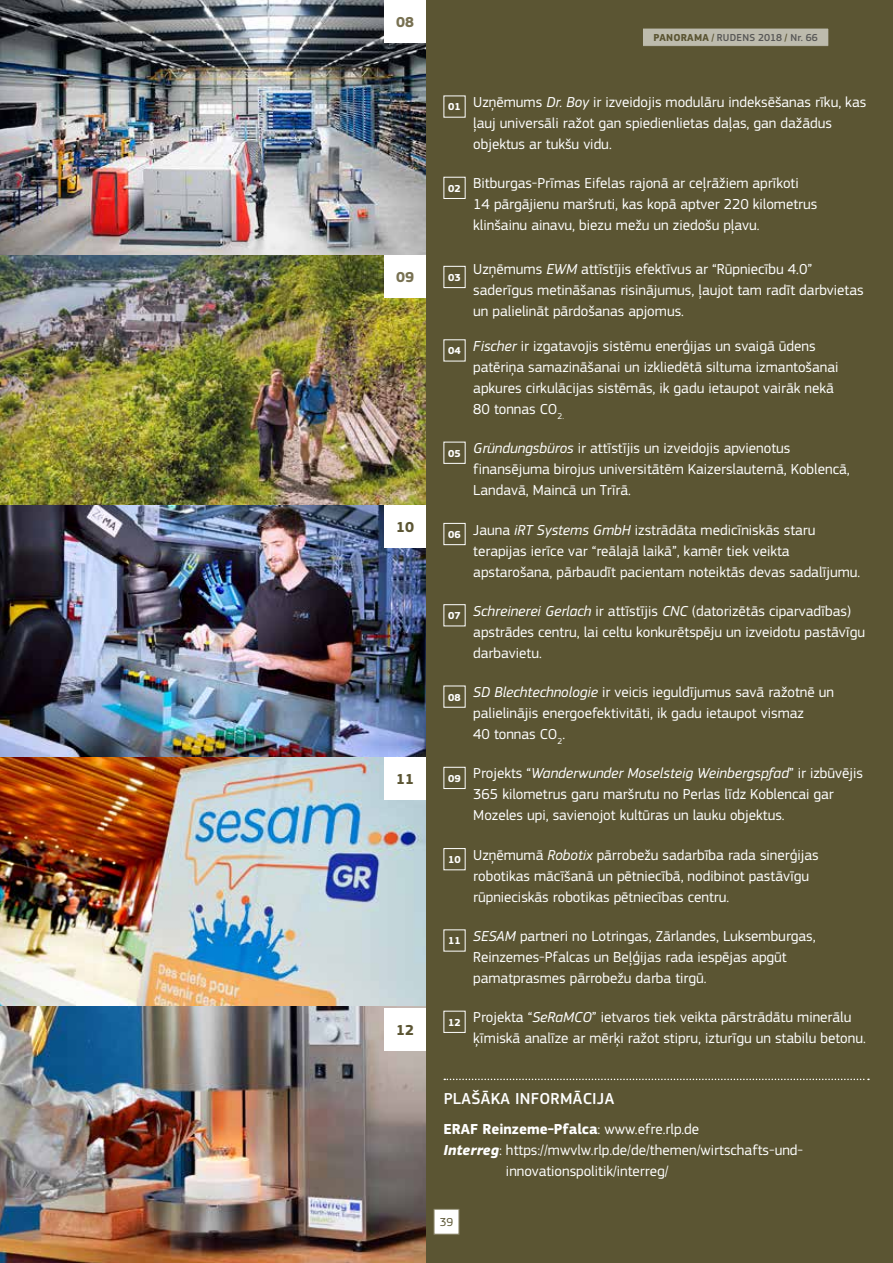
<style>
.page{position:relative;width:893px;height:1263px;background:#fff}
.page>*{position:absolute;margin:0;border:0;box-sizing:border-box;transform-origin:0 0}
.t1{font:500 16.5px "EC Square Sans Pro";letter-spacing:.02em;color:#fff}
.t2{font:15px/21px "EC Square Sans Pro";color:#fff}
.t3{font:700 15px "EC Square Sans Pro";color:#fff}
.t4{font:700 15px "EC Square Sans Pro";color:#5b5533}
.t5{font:700 15px "EC Square Sans Pro";color:#787152}
.t6{font:12px "EC Square Sans Pro";color:#5b5533}
.t7{font:500 10.5px "EC Square Sans Pro";letter-spacing:.01em;color:#575756}
.t8{font:700 10.5px "EC Square Sans Pro";color:#fff}
.s1{font-weight:700;color:#5b5533}
.s2{color:#5b5533}
.s3{font-style:italic}
.s4{font-weight:400}
.s5{font-weight:700;font-style:italic}
</style>
<div class="page">
<img style="left:0;top:0;width:426px;height:1007px">
<img style="left:0;top:1007px;width:426px;height:256px">
<div style="left:384px;top:757px;width:42px;height:43px;background:#fff"></div>
<div style="left:384px;top:1008px;width:42px;height:42px;background:#fff"></div>
<div style="left:384px;top:505px;width:42px;height:43px;background:#fff"></div>
<div style="left:384px;top:256px;width:42px;height:42px;background:#fff"></div>
<div style="left:384px;top:0;width:42px;height:43px;background:#fff"></div>
<div style="left:426px;top:0;width:467px;height:1263px;background:#5b5533"></div>
<svg style="left:444px;top:1078px;width:425px;height:2px"></svg>
<div style="left:443px;top:177px;width:22px;height:22px;border:1px solid #fff"></div>
<div style="left:443px;top:266px;width:22px;height:22px;border:1px solid #fff"></div>
<div style="left:443px;top:523px;width:22px;height:22px;border:1px solid #fff"></div>
<div style="left:443px;top:767px;width:22px;height:22px;border:1px solid #fff"></div>
<div style="left:642px;top:28px;width:187px;height:18px;background:#bdbbad"></div>
<div style="left:642px;top:28px;width:187px;height:19px;border:1px solid #5b5533"></div>
<div style="left:434px;top:1209px;width:25px;height:25px;background:#fff"></div>
<div style="left:434px;top:1209px;width:25px;height:25px;border:1px solid #969177"></div>
<p class="t5" style="left:396px;top:13px;width:19px">08</p>
<p class="t5" style="left:396px;top:269px;width:19px">09</p>
<p class="t4" style="left:396px;top:518px;width:19px">10</p>
<p class="t4" style="left:396px;top:770px;width:19px">11</p>
<p class="t4" style="left:396px;top:1021px;width:19px">12</p>
<p class="t7" style="left:654px;top:32px;width:166px"><span class="s1">PANORAMA</span> <span class="s2">/</span> RUDENS 2018 <span class="s2">/</span> Nr. 66</p>
<p class="t2" style="left:473px;top:92px;width:394px;text-indent:-25px"><sub>01</sub> Uzņēmums <span class="s3">Dr. Boy</span> ir izveidojis modulāru indeksēšanas rīku, kas ļauj universāli ražot gan spiedienlietas daļas, gan dažādus objektus ar tukšu vidu.</p>
<p class="t2" style="left:473px;top:173px;width:346px;text-indent:-25px"><sub>02</sub> Bitburgas-Prīmas Eifelas rajonā ar ceļrāžiem aprīkoti<br>14 pārgājienu maršruti, kas kopā aptver 220 kilometrus klinšainu ainavu, biezu mežu un ziedošu pļavu.</p>
<p class="t8" style="left:448px;top:271px;width:14px">03</p>
<p class="t2" style="left:473px;top:259px;width:392px">Uzņēmums <span class="s3">EWM</span> attīstījis efektīvus ar “Rūpniecību 4.0” saderīgus metināšanas risinājumus, ļaujot tam radīt darbvietas un palielināt pārdošanas apjomus.</p>
<p class="t2" style="left:473px;top:336px;width:367px;text-indent:-25px"><sub>04</sub> <span class="s3">Fischer</span> ir izgatavojis sistēmu enerģijas un svaigā ūdens patēriņa samazināšanai un izkliedētā siltuma izmantošanai apkures cirkulācijas sistēmās, ik gadu ietaupot vairāk nekā 80 tonnas CO<sub>2.</sub></p>
<p class="t2" style="left:473px;top:438px;width:378px;text-indent:-25px"><sub>05</sub> <span class="s3">Gründungsbüros</span> ir attīstījis un izveidojis apvienotus finansējuma birojus universitātēm Kaizerslauternā, Koblencā,<br>Landavā, Maincā un Trīrā.</p>
<p class="t2" style="left:473px;top:519px;width:389px;text-indent:-25px"><sub>06</sub> Jauna <span class="s3">iRT Systems GmbH</span> izstrādāta medicīniskās staru terapijas ierīce var “reālajā laikā”, kamēr tiek veikta apstarošana, pārbaudīt pacientam noteiktās devas sadalījumu.</p>
<p class="t2" style="left:473px;top:600px;width:393px;text-indent:-25px"><sub>07</sub> <span class="s3">Schreinerei Gerlach</span> ir attīstījis <span class="s3">CNC</span> (datorizētās ciparvadības) apstrādes centru, lai celtu konkurētspēju un izveidotu pastāvīgu darbavietu.</p>
<p class="t2" style="left:473px;top:682px;width:362px;text-indent:-25px"><sub>08</sub> <span class="s3">SD Blechtechnologie</span> ir veicis ieguldījumus savā ražotnē un palielinājis energoefektivitāti, ik gadu ietaupot vismaz<br>40 tonnas CO<sub>2</sub>.</p>
<p class="t2" style="left:473px;top:763px;width:391px;text-indent:-25px"><sub>09</sub> Projekts “<span class="s3">Wanderwunder Moselsteig Weinbergspfad</span>” ir izbūvējis<br>365 kilometrus garu maršrutu no Perlas līdz Koblencai gar<br>Mozeles upi, savienojot kultūras un lauku objektus.</p>
<p class="t2" style="left:473px;top:844px;width:347px;text-indent:-25px"><sub>10</sub> Uzņēmumā <span class="s3">Robotix</span> pārrobežu sadarbība rada sinerģijas robotikas mācīšanā un pētniecībā, nodibinot pastāvīgu rūpnieciskās robotikas pētniecības centru.</p>
<p class="t2" style="left:473px;top:926px;width:344px;text-indent:-25px"><sub>11</sub> <span class="s3">SESAM</span> partneri no Lotringas, Zārlandes, Luksemburgas,<br>Reinzemes-Pfalcas un Beļģijas rada iespējas apgūt pamatprasmes pārrobežu darba tirgū.</p>
<p class="t2" style="left:473px;top:1007px;width:394px;text-indent:-25px"><sub>12</sub> Projekta “<span class="s3">SeRaMCO</span>” ietvaros tiek veikta pārstrādātu minerālu ķīmiskā analīze ar mērķi ražot stipru, izturīgu un stabilu betonu.</p>
<p class="t1" style="left:444px;top:1089px;width:172px">PLAŠĀKA INFORMĀCIJA</p>
<p class="t3" style="left:443px;top:1120px;width:257px">ERAF Reinzeme-Pfalca<span class="s4">: www.efre.rlp.de</span></p>
<p class="t2" style="left:443px;top:1139px;width:361px"><span class="s5">Interreg</span>: https://mwvlw.rlp.de/de/themen/wirtschafts-und-</p>
<p class="t2" style="left:506px;top:1160px;width:164px">innovationspolitik/interreg/</p>
<p class="t6" style="left:440px;top:1215px;width:15px">39</p>
</div>
